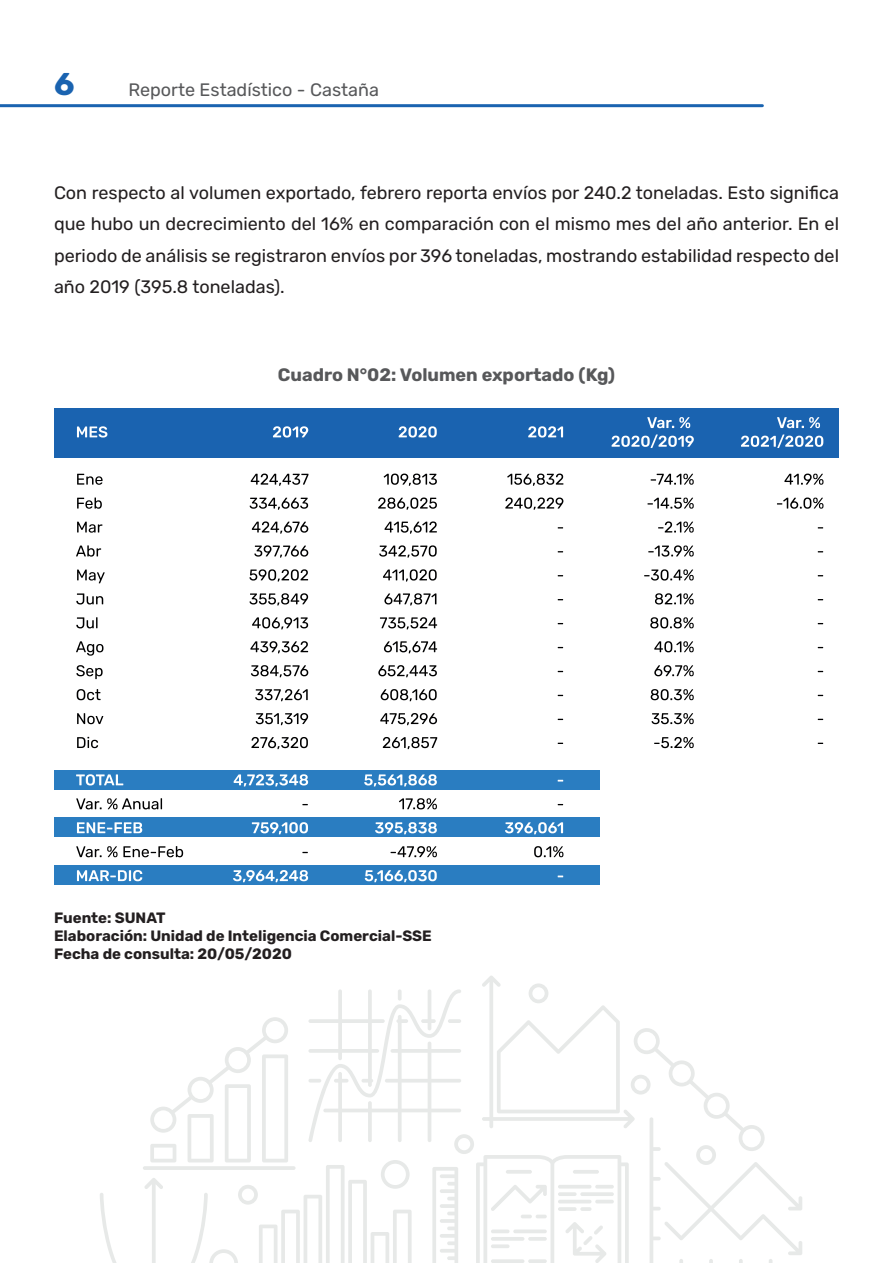
<style>
.page{position:relative;width:893px;height:1263px;background:#fff}
.page>*{position:absolute;margin:0;border:0;box-sizing:border-box;transform-origin:0 0}
.t1{font:700 31.5px "Rubik";color:#1a63b0}
.t2{font:18px/31.5px "Rubik";color:#231f20;text-align:justify}
.t3{font:700 18px "Rubik";color:#57585a}
.t4{font:18px "Rubik";color:#57585a}
.t5{font:700 15px/18px "Rubik";color:#231f20}
</style>
<div class="page">
<hr style="left:0;top:104px;width:762px;height:3px;background:#1a63b0">
<svg style="left:100px;top:976px;width:702px;height:287px"></svg>
<div style="left:54px;top:408px;width:785px;height:49px;background:#1a63b0"></div>
<div style="left:54px;top:770px;width:545px;height:20px;background:#2a7dc1"></div>
<div style="left:54px;top:817px;width:545px;height:20px;background:#2a7dc1"></div>
<div style="left:54px;top:865px;width:545px;height:19px;background:#2a7dc1"></div>
<svg style="left:77px;top:474px;width:26px;height:11px"></svg>
<svg style="left:77px;top:497px;width:25px;height:12px"></svg>
<svg style="left:77px;top:522px;width:25px;height:11px"></svg>
<svg style="left:76px;top:545px;width:25px;height:12px"></svg>
<svg style="left:77px;top:569px;width:28px;height:14px"></svg>
<svg style="left:76px;top:593px;width:27px;height:11px"></svg>
<svg style="left:76px;top:617px;width:22px;height:11px"></svg>
<svg style="left:76px;top:641px;width:27px;height:15px"></svg>
<svg style="left:76px;top:665px;width:27px;height:14px"></svg>
<svg style="left:77px;top:689px;width:24px;height:11px"></svg>
<svg style="left:77px;top:713px;width:26px;height:11px"></svg>
<svg style="left:77px;top:737px;width:21px;height:11px"></svg>
<svg style="left:76px;top:774px;width:47px;height:11px"></svg>
<svg style="left:76px;top:798px;width:86px;height:11px"></svg>
<svg style="left:77px;top:822px;width:65px;height:11px"></svg>
<svg style="left:76px;top:846px;width:107px;height:11px"></svg>
<svg style="left:77px;top:870px;width:65px;height:11px"></svg>
<svg style="left:251px;top:474px;width:57px;height:12px"></svg>
<svg style="left:250px;top:498px;width:58px;height:12px"></svg>
<svg style="left:252px;top:521px;width:56px;height:13px"></svg>
<svg style="left:254px;top:545px;width:54px;height:13px"></svg>
<svg style="left:249px;top:569px;width:59px;height:12px"></svg>
<svg style="left:250px;top:593px;width:58px;height:12px"></svg>
<svg style="left:252px;top:617px;width:56px;height:12px"></svg>
<svg style="left:250px;top:641px;width:58px;height:12px"></svg>
<svg style="left:251px;top:665px;width:57px;height:12px"></svg>
<svg style="left:255px;top:689px;width:53px;height:12px"></svg>
<svg style="left:256px;top:713px;width:52px;height:12px"></svg>
<svg style="left:251px;top:737px;width:57px;height:12px"></svg>
<svg style="left:234px;top:774px;width:74px;height:12px"></svg>
<svg style="left:252px;top:822px;width:56px;height:12px"></svg>
<svg style="left:233px;top:870px;width:75px;height:12px"></svg>
<svg style="left:384px;top:474px;width:53px;height:12px"></svg>
<svg style="left:378px;top:497px;width:59px;height:13px"></svg>
<svg style="left:385px;top:521px;width:52px;height:13px"></svg>
<svg style="left:379px;top:545px;width:58px;height:13px"></svg>
<svg style="left:383px;top:569px;width:54px;height:12px"></svg>
<svg style="left:384px;top:593px;width:52px;height:12px"></svg>
<svg style="left:380px;top:617px;width:57px;height:12px"></svg>
<svg style="left:384px;top:641px;width:53px;height:12px"></svg>
<svg style="left:378px;top:665px;width:59px;height:12px"></svg>
<svg style="left:381px;top:689px;width:56px;height:12px"></svg>
<svg style="left:380px;top:713px;width:57px;height:12px"></svg>
<svg style="left:383px;top:737px;width:54px;height:12px"></svg>
<svg style="left:364px;top:774px;width:73px;height:12px"></svg>
<svg style="left:399px;top:798px;width:38px;height:11px"></svg>
<svg style="left:375px;top:822px;width:62px;height:12px"></svg>
<svg style="left:391px;top:846px;width:46px;height:11px"></svg>
<svg style="left:365px;top:870px;width:72px;height:12px"></svg>
<svg style="left:507px;top:474px;width:56px;height:12px"></svg>
<svg style="left:505px;top:497px;width:58px;height:13px"></svg>
<svg style="left:505px;top:822px;width:58px;height:12px"></svg>
<svg style="left:534px;top:846px;width:29px;height:11px"></svg>
<svg style="left:651px;top:474px;width:43px;height:11px"></svg>
<svg style="left:647px;top:498px;width:47px;height:11px"></svg>
<svg style="left:658px;top:521px;width:36px;height:12px"></svg>
<svg style="left:648px;top:545px;width:46px;height:12px"></svg>
<svg style="left:644px;top:569px;width:50px;height:11px"></svg>
<svg style="left:655px;top:593px;width:39px;height:11px"></svg>
<svg style="left:650px;top:617px;width:44px;height:11px"></svg>
<svg style="left:654px;top:641px;width:40px;height:11px"></svg>
<svg style="left:654px;top:665px;width:40px;height:11px"></svg>
<svg style="left:651px;top:689px;width:43px;height:11px"></svg>
<svg style="left:652px;top:713px;width:42px;height:11px"></svg>
<svg style="left:654px;top:737px;width:40px;height:11px"></svg>
<svg style="left:784px;top:474px;width:39px;height:11px"></svg>
<svg style="left:777px;top:497px;width:46px;height:12px"></svg>
<svg style="left:77px;top:426px;width:30px;height:11px"></svg>
<svg style="left:273px;top:426px;width:35px;height:11px"></svg>
<svg style="left:399px;top:426px;width:38px;height:11px"></svg>
<svg style="left:528px;top:426px;width:35px;height:11px"></svg>
<svg style="left:647px;top:417px;width:43px;height:11px"></svg>
<svg style="left:612px;top:434px;width:82px;height:14px"></svg>
<svg style="left:777px;top:417px;width:43px;height:11px"></svg>
<svg style="left:741px;top:434px;width:82px;height:14px"></svg>
<h1 class="t1" style="left:54px;top:67px;width:22px">6</h1>
<p class="t4" style="left:128px;top:79px;width:252px">Reporte Estadístico - Castaña</p>
<p class="t2" style="left:54px;top:177px;width:787px">Con respecto al volumen exportado, febrero reporta envíos por 240.2 toneladas. Esto significa que hubo un decrecimiento del 16% en comparación con el mismo mes del año anterior. En el periodo de análisis se registraron envíos por 396 toneladas, mostrando estabilidad respecto del año 2019 (395.8 toneladas).</p>
<p class="t3" style="left:278px;top:364px;width:339px">Cuadro N°02: Volumen exportado (Kg)</p>
<p class="t5" style="left:54px;top:909px;width:379px">Fuente: SUNAT<br>Elaboración: Unidad de Inteligencia Comercial-SSE<br>Fecha de consulta: 20/05/2020</p>
</div>
